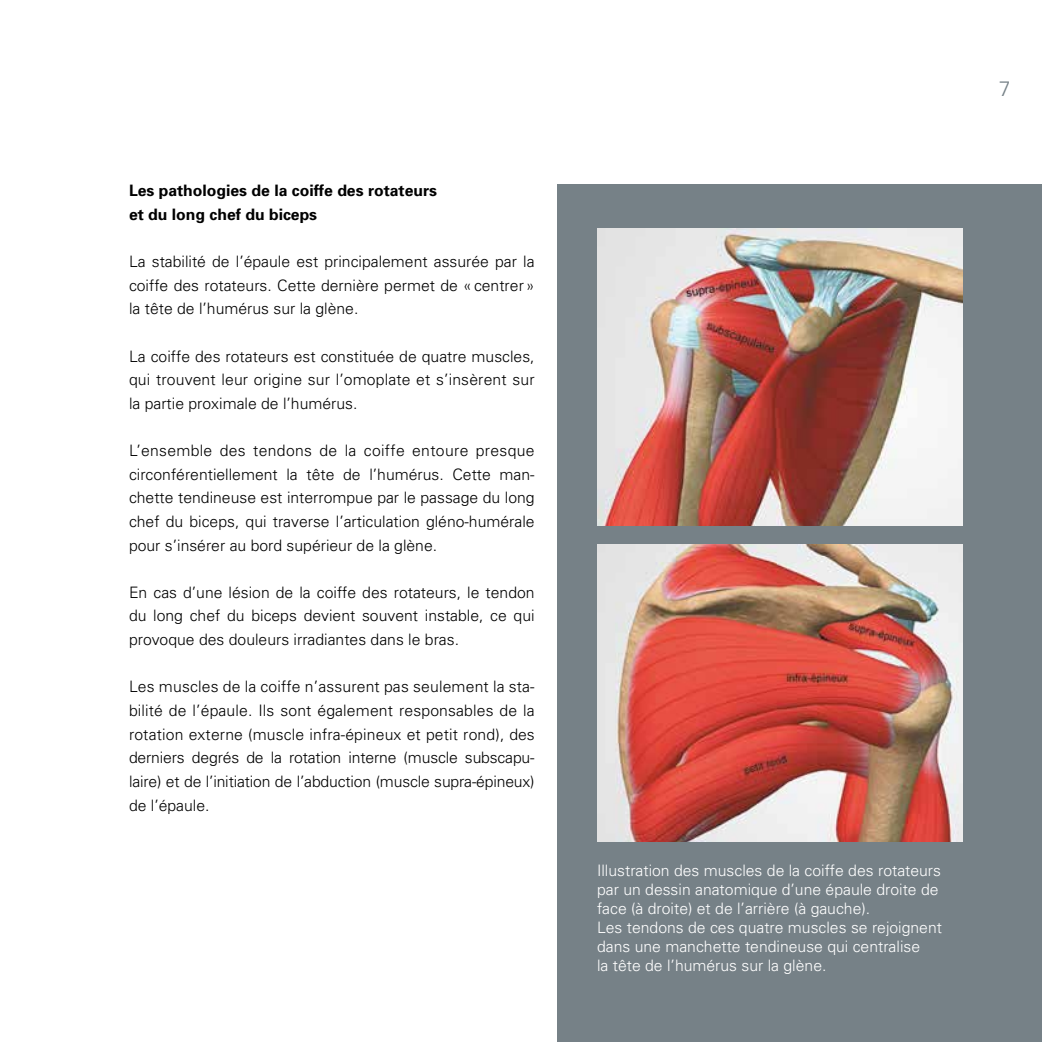
<style>
.page{position:relative;width:1042px;height:1042px;background:#fff}
.page>*{position:absolute;margin:0;border:0;box-sizing:border-box;transform-origin:0 0}
.t1{font:300 21px "Univers";color:#768187}
.t2{font:300 15.75px/23.6px "Univers";color:#000;text-align:justify}
.t3{font:300 15.75px/18.9px "Univers";color:#fff}
.t4{font:700 15.75px/23.6px "Univers";color:#000}
</style>
<div class="page">
<div style="left:557px;top:185px;width:485px;height:857px;background:#768187"></div>
<img style="left:597px;top:228px;width:365px;height:297px">
<img style="left:597px;top:544px;width:365px;height:297px">
<p class="t4" style="left:129px;top:178px;width:310px">Les pathologies de la coiffe des rotateurs et du long chef du biceps</p>
<p class="t2" style="left:129px;top:249px;width:407px">La stabilité de l’épaule est principalement assurée par la coiffe des rotateurs. Cette dernière permet de «centrer» la tête de l’humérus sur la glène.</p>
<p class="t2" style="left:129px;top:344px;width:407px">La coiffe des rotateurs est constituée de quatre muscles, qui trouvent leur origine sur l’omoplate et s’insèrent sur la partie proximale de l’humérus.</p>
<p class="t2" style="left:129px;top:438px;width:407px">L’ensemble des tendons de la coiffe entoure presque circonférentiellement la tête de l’humérus. Cette man&shy;chette tendineuse est interrompue par le passage du long chef du biceps, qui traverse l’articulation gléno-humérale pour s’insérer au bord supérieur de la glène.</p>
<p class="t2" style="left:129px;top:580px;width:407px">En cas d’une lésion de la coiffe des rotateurs, le tendon du long chef du biceps devient souvent instable, ce qui provoque des douleurs irradiantes dans le bras.</p>
<p class="t2" style="left:129px;top:674px;width:407px">Les muscles de la coiffe n’assurent pas seulement la sta&shy;bilité de l’épaule. Ils sont également responsables de la rotation externe (muscle infra-épineux et petit rond), des derniers degrés de la rotation interne (muscle subscapu&shy;laire) et de l’initiation de l’abduction (muscle supra-épineux) de l’épaule.</p>
<h1 class="t1" style="left:999px;top:76px;width:13px">7</h1>
<p class="t3" style="left:597px;top:860px;width:346px">Illustration des muscles de la coiffe des rotateurs par un dessin anatomique d’une épaule droite de face (à droite) et de l’arrière (à gauche).<br>Les tendons de ces quatre muscles se rejoignent dans une manchette tendineuse qui centralise<br>la tête de l’humérus sur la glène.</p>
</div>
